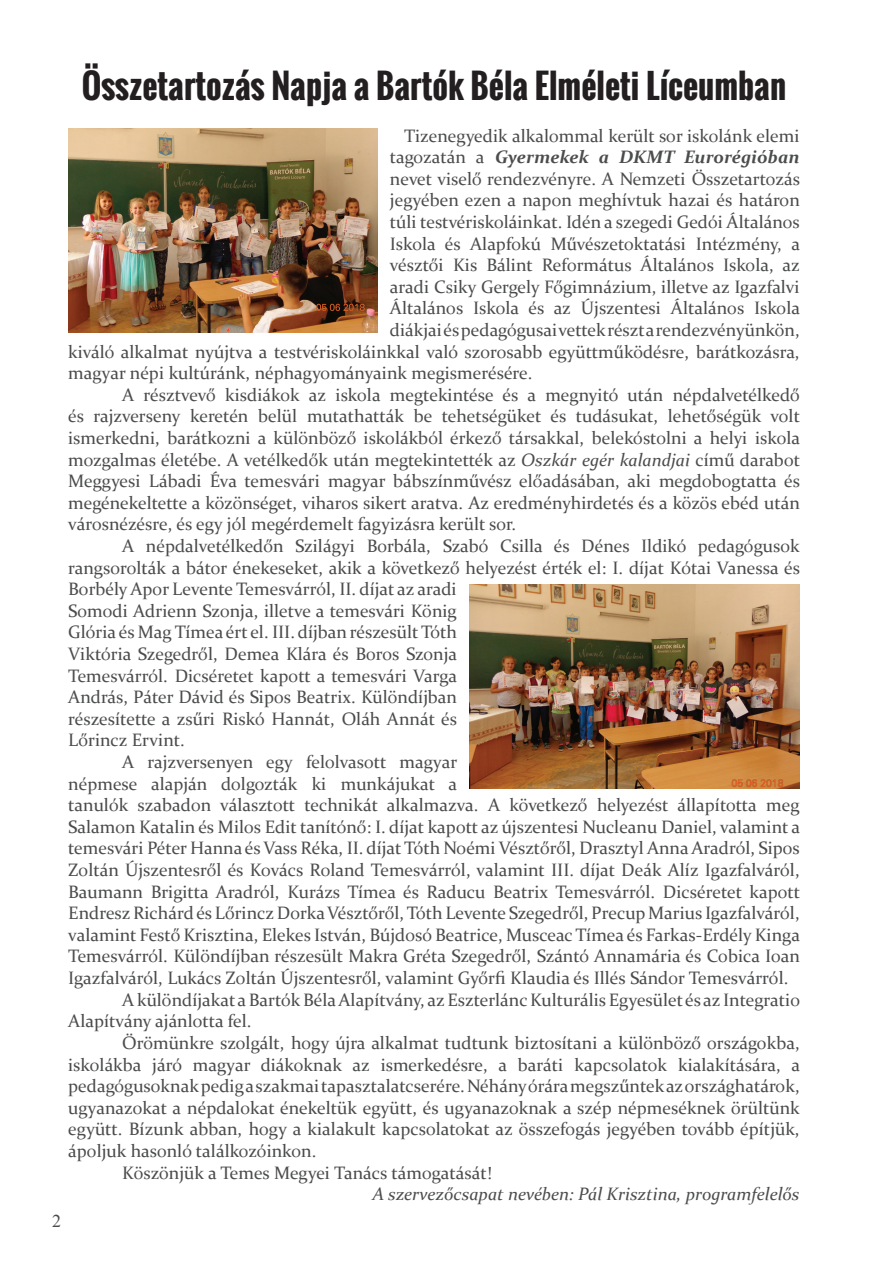
<style>
.page{position:relative;width:893px;height:1263px;background:#fff}
.page>*{position:absolute;margin:0;border:0;box-sizing:border-box;transform-origin:0 0}
.t1{font:700 33px "Oswald";color:#231f20}
.t2{font:18px "Constantia";color:#4b4c4d}
.t3{font:italic 18px "Constantia";color:#4b4c4d}
.t4{font:italic 700 18px "Constantia";color:#4b4c4d}
.t5{font:18px "Times New Roman";color:#4b4c4d}
.s1{font-weight:400;font-style:normal}
.s2{font-style:italic}
</style>
<div class="page">
<img style="left:68px;top:128px;width:309px;height:204px">
<img style="left:469px;top:584px;width:330px;height:204px">
<h1 class="t1" style="left:82px;top:61px;width:706px">Összetartozás Napja a Bartók Béla Elméleti Líceumban</h1>
<p class="t2" style="left:404px;top:123px;width:397px">Tizenegyedik alkalommal került sor iskolánk elemi</p>
<p class="t4" style="left:390px;top:145px;width:411px"><span class="s1">tagozatán a</span> Gyermekek a DKMT Eurorégióban</p>
<p class="t2" style="left:390px;top:166px;width:412px">nevet viselő rendezvényre. A Nemzeti Összetartozás</p>
<p class="t2" style="left:390px;top:188px;width:411px">jegyében ezen a napon meghívtuk hazai és határon</p>
<p class="t2" style="left:390px;top:210px;width:411px">túli testvériskoláinkat. Idén a szegedi Gedói Általános</p>
<p class="t2" style="left:390px;top:231px;width:412px">Iskola és Alapfokú Művészetoktatási Intézmény, a</p>
<p class="t2" style="left:390px;top:253px;width:411px">vésztői Kis Bálint Református Általános Iskola, az</p>
<p class="t2" style="left:390px;top:274px;width:411px">aradi Csiky Gergely Főgimnázium, illetve az Igazfalvi</p>
<p class="t2" style="left:390px;top:296px;width:412px">Általános Iskola és az Újszentesi Általános Iskola</p>
<p class="t2" style="left:390px;top:318px;width:411px">diákjai és pedagógusai vettek részt a rendezvényünkön,</p>
<p class="t2" style="left:68px;top:339px;width:733px">kiváló alkalmat nyújtva a testvériskoláinkkal való szorosabb együttműködésre, barátkozásra,</p>
<p class="t2" style="left:68px;top:361px;width:466px">magyar népi kultúránk, néphagyományaink megismerésére.</p>
<p class="t2" style="left:122px;top:382px;width:679px">A résztvevő kisdiákok az iskola megtekintése és a megnyitó után népdalvetélkedő</p>
<p class="t2" style="left:68px;top:404px;width:733px">és rajzverseny keretén belül mutathatták be tehetségüket és tudásukat, lehetőségük volt</p>
<p class="t2" style="left:68px;top:426px;width:733px">ismerkedni, barátkozni a különböző iskolákból érkező társakkal, belekóstolni a helyi iskola</p>
<p class="t2" style="left:68px;top:447px;width:733px">mozgalmas életébe. A vetélkedők után megtekintették az <span class="s2">Oszkár egér kalandjai</span> című darabot</p>
<p class="t2" style="left:68px;top:469px;width:733px">Meggyesi Lábadi Éva temesvári magyar bábszínművész előadásában, aki megdobogtatta és</p>
<p class="t2" style="left:68px;top:490px;width:733px">megénekeltette a közönséget, viharos sikert aratva. Az eredményhirdetés és a közös ebéd után</p>
<p class="t2" style="left:68px;top:512px;width:449px">városnézésre, és egy jól megérdemelt fagyizásra került sor.</p>
<p class="t2" style="left:122px;top:534px;width:679px">A népdalvetélkedőn Szilágyi Borbála, Szabó Csilla és Dénes Ildikó pedagógusok</p>
<p class="t2" style="left:68px;top:555px;width:733px">rangsorolták a bátor énekeseket, akik a következő helyezést érték el: I. díjat Kótai Vanessa és</p>
<p class="t2" style="left:68px;top:577px;width:390px">Borbély Apor Levente Temesvárról, II. díjat az aradi</p>
<p class="t2" style="left:68px;top:598px;width:390px">Somodi Adrienn Szonja, illetve a temesvári König</p>
<p class="t2" style="left:68px;top:620px;width:390px">Glória és Mag Tímea ért el. III. díjban részesült Tóth</p>
<p class="t2" style="left:68px;top:642px;width:390px">Viktória Szegedről, Demea Klára és Boros Szonja</p>
<p class="t2" style="left:68px;top:663px;width:390px">Temesvárról. Dicséretet kapott a temesvári Varga</p>
<p class="t2" style="left:68px;top:685px;width:390px">András, Páter Dávid és Sipos Beatrix. Különdíjban</p>
<p class="t2" style="left:68px;top:706px;width:390px">részesítette a zsűri Riskó Hannát, Oláh Annát és</p>
<p class="t2" style="left:68px;top:728px;width:118px">Lőrincz Ervint.</p>
<p class="t2" style="left:122px;top:750px;width:337px">A rajzversenyen egy felolvasott magyar</p>
<p class="t2" style="left:68px;top:771px;width:390px">népmese alapján dolgozták ki munkájukat a</p>
<p class="t2" style="left:68px;top:793px;width:733px">tanulók szabadon választott technikát alkalmazva. A következő helyezést állapította meg</p>
<p class="t2" style="left:68px;top:814px;width:733px">Salamon Katalin és Milos Edit tanítónő: I. díjat kapott az újszentesi Nucleanu Daniel, valamint a</p>
<p class="t2" style="left:68px;top:836px;width:733px">temesvári Péter Hanna és Vass Réka, II. díjat Tóth Noémi Vésztőről, Drasztyl Anna Aradról, Sipos</p>
<p class="t2" style="left:68px;top:858px;width:733px">Zoltán Újszentesről és Kovács Roland Temesvárról, valamint III. díjat Deák Alíz Igazfalváról,</p>
<p class="t2" style="left:68px;top:879px;width:733px">Baumann Brigitta Aradról, Kurázs Tímea és Raducu Beatrix Temesvárról. Dicséretet kapott</p>
<p class="t2" style="left:68px;top:901px;width:733px">Endresz Richárd és Lőrincz Dorka Vésztőről, Tóth Levente Szegedről, Precup Marius Igazfalváról,</p>
<p class="t2" style="left:68px;top:922px;width:733px">valamint Festő Krisztina, Elekes István, Bújdosó Beatrice, Musceac Tímea és Farkas-Erdély Kinga</p>
<p class="t2" style="left:68px;top:944px;width:733px">Temesvárról. Különdíjban részesült Makra Gréta Szegedről, Szántó Annamária és Cobica Ioan</p>
<p class="t2" style="left:68px;top:966px;width:722px">Igazfalváról, Lukács Zoltán Újszentesről, valamint Győrfi Klaudia és Illés Sándor Temesvárról.</p>
<p class="t2" style="left:122px;top:987px;width:679px">A különdíjakat a Bartók Béla Alapítvány, az Eszterlánc Kulturális Egyesület és az Integratio</p>
<p class="t2" style="left:68px;top:1009px;width:185px">Alapítvány ajánlotta fel.</p>
<p class="t2" style="left:122px;top:1030px;width:679px">Örömünkre szolgált, hogy újra alkalmat tudtunk biztosítani a különböző országokba,</p>
<p class="t2" style="left:68px;top:1052px;width:733px">iskolákba járó magyar diákoknak az ismerkedésre, a baráti kapcsolatok kialakítására, a</p>
<p class="t2" style="left:68px;top:1074px;width:733px">pedagógusoknak pedig a szakmai tapasztalatcserére. Néhány órára megszűntek az országhatárok,</p>
<p class="t2" style="left:68px;top:1095px;width:733px">ugyanazokat a népdalokat énekeltük együtt, és ugyanazoknak a szép népmeséknek örültünk</p>
<p class="t2" style="left:68px;top:1117px;width:733px">együtt. Bízunk abban, hogy a kialakult kapcsolatokat az összefogás jegyében tovább építjük,</p>
<p class="t2" style="left:68px;top:1138px;width:250px">ápoljuk hasonló találkozóinkon.</p>
<p class="t2" style="left:122px;top:1160px;width:371px">Köszönjük a Temes Megyei Tanács támogatását!</p>
<p class="t3" style="left:372px;top:1182px;width:429px">A szervezőcsapat nevében: Pál Krisztina, programfelelős</p>
<p class="t5" style="left:52px;top:1208px;width:10px">2</p>
</div>
